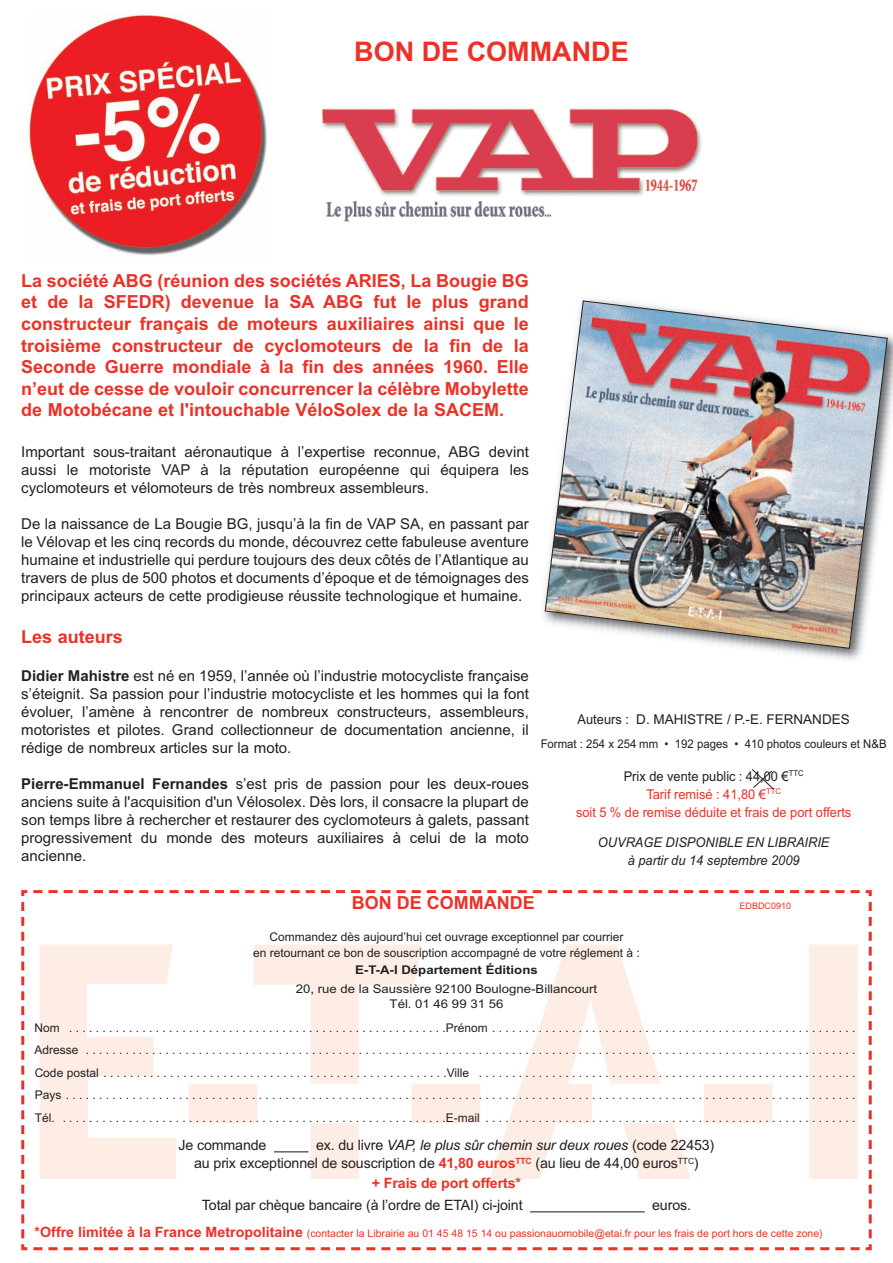
<style>
.page{position:relative;width:893px;height:1263px;background:#fff}
.page>*{position:absolute;margin:0;border:0;box-sizing:border-box;transform-origin:0 0}
.t1{font:700 27px "Arial";color:#ec3126}
.t2{font:700 18px/21.6px "Arial";color:#ec3126;text-align:justify}
.t3{font:15px/18px "Arial";color:#231f20;text-align:justify}
.t4{font:14.25px/18px "Arial";letter-spacing:-.01em;color:#231f20}
.t5{font:700 14.25px "Arial";letter-spacing:-.01em;color:#ec3126}
.t6{font:13.5px/18px "Arial";color:#ec3126;text-align:center;scale:.95 1}
.t7{font:italic 13.5px/18px "Arial";color:#231f20;text-align:center;scale:.95 1}
.t8{font:13.5px "Arial";color:#231f20;scale:.95 1}
.t9{font:12px/22.5px "Arial";color:#231f20;text-align:center}
.t10{font:12px/15px "Arial";color:#231f20;text-align:center;scale:1.1 1}
.t11{font:12px "Arial";color:#231f20;scale:.95 1}
.t12{font:700 12px "Arial";color:#231f20;scale:1.1 1}
.t13{font:10.5px "Arial";color:#ec3126}
.t14{font:9px "Arial";color:#ec3126}
.s1{font-weight:700}
.s2{color:#231f20}
.s3{font-style:italic}
.s4{font-weight:700;color:#ec3126}
.s5{font-weight:700;font-size:14.25px}
</style>
<div class="page">
<svg style="left:21px;top:890px;width:851px;height:361px"></svg>
<hr style="left:274px;top:1151px;width:34px;height:1px;background:#231f20">
<hr style="left:530px;top:1211px;width:115px;height:1px;background:#231f20">
<img style="left:543px;top:298px;width:350px;height:362px">
<img style="left:544px;top:300px;width:344px;height:349px">
<svg style="left:752px;top:769px;width:22px;height:21px"></svg>
<img style="left:28px;top:14px;width:239px;height:242px">
<img style="left:321px;top:108px;width:381px;height:114px">
<h1 class="t1" style="left:354px;top:36px;width:276px">BON DE COMMANDE</h1>
<p class="t2" style="left:21px;top:270px;width:509px">La société ABG (réunion des sociétés ARIES, La Bougie BG et de la SFEDR) devenue la SA ABG fut le plus grand constructeur français de moteurs auxiliaires ainsi que le troisième constructeur de cyclomoteurs de la fin de la Seconde Guerre mondiale à la fin des années 1960. Elle n’eut de cesse de vouloir concurrencer la célèbre Mobylette de Motobécane et l'intouchable VéloSolex de la SACEM.</p>
<p class="t3" style="left:21px;top:443px;width:509px">Important sous-traitant aéronautique à l’expertise reconnue, ABG devint aussi le motoriste VAP à la réputation européenne qui équipera les cyclomoteurs et vélomoteurs de très nombreux assembleurs.</p>
<p class="t3" style="left:21px;top:515px;width:509px">De la naissance de La Bougie BG, jusqu’à la fin de VAP SA, en passant par le Vélovap et les cinq records du monde, découvrez cette fabuleuse aventure humaine et industrielle qui perdure toujours des deux côtés de l’Atlantique au travers de plus de 500 photos et documents d’époque et de témoignages des principaux acteurs de cette prodigieuse réussite technologique et humaine.</p>
<p class="t2" style="left:21px;top:626px;width:103px">Les auteurs</p>
<p class="t3" style="left:21px;top:666px;width:509px"><span class="s1">Didier Mahistre</span> est né en 1959, l’année où l’industrie motocycliste française s’éteignit. Sa passion pour l’industrie motocycliste et les hommes qui la font évoluer, l’amène à rencontrer de nombreux constructeurs, assembleurs, motoristes et pilotes. Grand collectionneur de documentation ancienne, il rédige de nombreux articles sur la moto.</p>
<p class="t3" style="left:21px;top:774px;width:509px"><span class="s1">Pierre-Emmanuel Fernandes</span> s’est pris de passion pour les deux-roues anciens suite à l'acquisition d'un Vélosolex. Dès lors, il consacre la plupart de son temps libre à rechercher et restaurer des cyclomoteurs à galets, passant progressivement du monde des moteurs auxiliaires à celui de la moto ancienne.</p>
<p class="t8" style="left:578px;top:711px;width:288px">Auteurs : D. MAHISTRE / P.-E. FERNANDES</p>
<p class="t11" style="left:541px;top:737px;width:366px">Format : 254 x 254 mm • 192 pages • 410 photos couleurs et N&amp;B</p>
<p class="t6" style="left:576px;top:767px;width:291px"><span class="s2">Prix de vente public : 44,00 €</span><sup>TTC<br></sup>Tarif remisé : 41,80 €<sup>TTC<br></sup>soit 5 % de remise déduite et frais de port offerts</p>
<p class="t7" style="left:598px;top:833px;width:245px">OUVRAGE DISPONIBLE EN LIBRAIRIE à partir du 14 septembre 2009</p>
<p class="t2" style="left:352px;top:891px;width:184px">BON DE COMMANDE</p>
<p class="t14" style="left:740px;top:900px;width:53px">EDBDC0910</p>
<p class="t9" style="left:253px;top:929px;width:388px;line-height:16.2px">Commandez dès aujourd’hui cet ouvrage exceptionnel par courrier<br>en retournant ce bon de souscription accompagné de votre réglement à :</p>
<p class="t12" style="left:355px;top:962px;width:167px">E-T-A-I Département Éditions</p>
<p class="t10" style="left:296px;top:981px;width:275px">20, rue de la Saussière 92100 Boulogne-Billancourt<br>Tél. 01 46 99 31 56</p>
<p class="t9" style="left:35px;top:1016px;width:822px;text-align:justify">Nom .........................................................Prénom.......................................................<br>Adresse ....................................................................................................................<br>Codepostal ....................................................Ville .........................................................<br>Pays.......................................................................................................................<br>Tél. ..........................................................E-mail ........................................................</p>
<p class="t4" style="left:179px;top:1136px;width:90px">Je commande</p>
<p class="t4" style="left:194px;top:1136px;width:522px;text-indent:122px">ex. du livre <span class="s3">VAP, le plus sûr chemin sur deux roues</span> (code 22453) au prix exceptionnel de souscription de <span class="s4">41,80 euros</span><sup>TTC</sup> (au lieu de 44,00 euros<sup>TTC</sup>)</p>
<p class="t5" style="left:372px;top:1174px;width:151px">+ Frais de port offerts*</p>
<p class="t4" style="left:202px;top:1196px;width:322px">Total par chèque bancaire (à l’ordre de ETAI) ci-joint</p>
<p class="t4" style="left:652px;top:1196px;width:40px">euros.</p>
<p class="t13" style="left:35px;top:1227px;width:789px"><span class="s5">*Offre limitée à la France Metropolitaine</span> (contacter la Librairie au 01 45 48 15 14 ou passionauomobile@etai.fr pour les frais de port hors de cette zone)</p>
</div>
